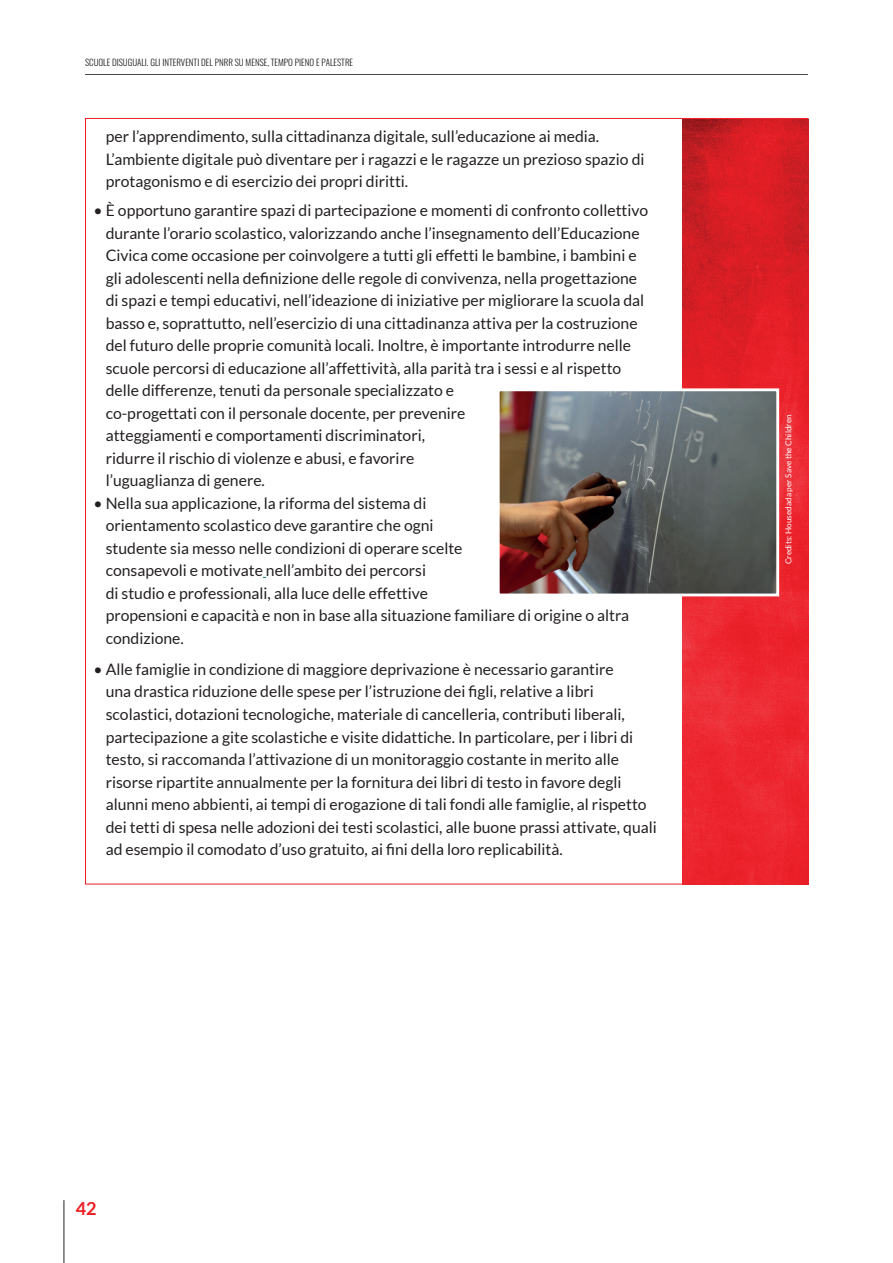
<style>
.page{position:relative;width:893px;height:1263px;background:#fff}
.page>*{position:absolute;margin:0;border:0;box-sizing:border-box;transform-origin:0 0}
.t1{font:700 18px "Lato";color:#ee1d23}
.t2{font:15.75px/22.5px "Lato";color:#231f20}
.t3{font:9px "Oswald";color:#231f20}
.t4{font:8.25px "Lato";color:#fff}
.s1{font-weight:300}
</style>
<div class="page">
<hr style="left:64px;top:1200px;width:1px;height:63px;background:#231f20">
<hr style="left:85px;top:74px;width:723px;height:1px;background:#231f20">
<img style="left:683px;top:120px;width:125px;height:764px">
<img style="left:501px;top:392px;width:274px;height:200px">
<div style="left:497px;top:388px;width:282px;height:208px;border:3px solid #fff"></div>
<p class="t3" style="left:85px;top:54px;width:270px">SCUOLE DISUGUALI. GLI INTERVENTI DEL PNRR SU MENSE, TEMPO PIENO E <span class="s1">PALESTRE</span></p>
<p class="t2" style="left:106px;top:125px;width:540px">per l’apprendimento, sulla cittadinanza digitale, sull’educazione ai media.<br>L’ambiente digitale può diventare per i ragazzi e le ragazze un prezioso spazio di protagonismo e di esercizio dei propri diritti.</p>
<p class="t2" style="left:106px;top:199px;width:544px;text-indent:-12px">• È opportuno garantire spazi di partecipazione e momenti di confronto collettivo durante l’orario scolastico, valorizzando anche l’insegnamento dell’Educazione Civica come occasione per coinvolgere a tutti gli effetti le bambine, i bambini e gli adolescenti nella definizione delle regole di convivenza, nella progettazione di spazi e tempi educativi, nell’ideazione di iniziative per migliorare la scuola dal basso e, soprattutto, nell’esercizio di una cittadinanza attiva per la costruzione del futuro delle proprie comunità locali. Inoltre, è importante introdurre nelle scuole percorsi di educazione all’affettività, alla parità tra i sessi e al rispetto delle differenze, tenuti da personale specializzato e<br>co-progettati con il personale docente, per prevenire<br>atteggiamenti e comportamenti discriminatori,<br>ridurre il rischio di violenze e abusi, e favorire<br>l’uguaglianza di genere.</p>
<p class="t2" style="left:106px;top:492px;width:525px;text-indent:-12px">• Nella sua applicazione, la riforma del sistema di<br>orientamento scolastico deve garantire che ogni<br>studente sia messo nelle condizioni di operare scelte<br>consapevoli e motivate nell’ambito dei percorsi<br>di studio e professionali, alla luce delle effettive<br>propensioni e capacità e non in base alla situazione familiare di origine o altra condizione.</p>
<p class="t2" style="left:106px;top:658px;width:553px;text-indent:-12px">• Alle famiglie in condizione di maggiore deprivazione è necessario garantire<br>una drastica riduzione delle spese per l’istruzione dei figli, relative a libri scolastici, dotazioni tecnologiche, materiale di cancelleria, contributi liberali, partecipazione a gite scolastiche e visite didattiche. In particolare, per i libri di testo, si raccomanda l’attivazione di un monitoraggio costante in merito alle risorse ripartite annualmente per la fornitura dei libri di testo in favore degli alunni meno abbienti, ai tempi di erogazione di tali fondi alle famiglie, al rispetto dei tetti di spesa nelle adozioni dei testi scolastici, alle buone prassi attivate, quali ad esempio il comodato d’uso gratuito, ai fini della loro replicabilità.</p>
<p class="t4" style="left:784px;top:564px;width:151px;rotate:-90deg">Credits: Housedada per Save the Children</p>
<p class="t1" style="left:76px;top:1198px;width:22px">42</p>
</div>
